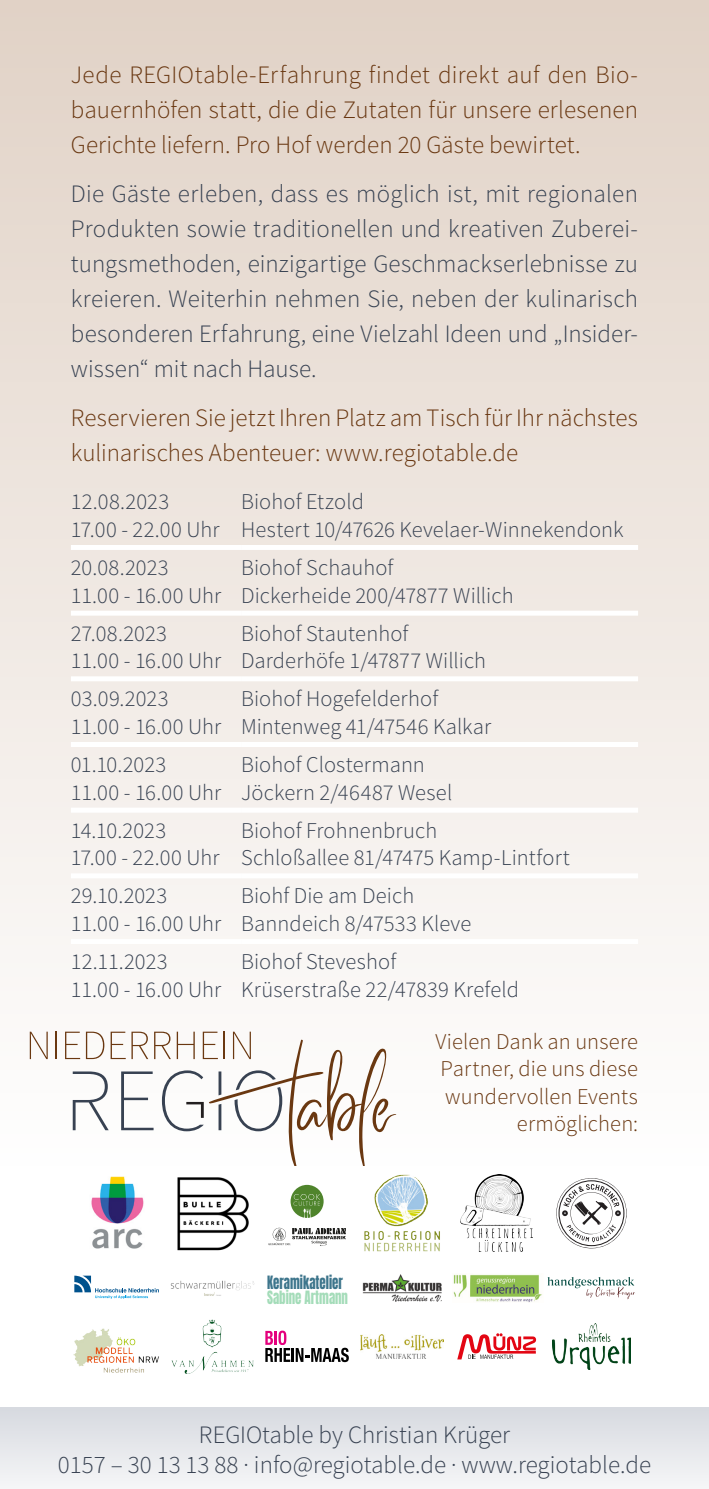
<style>
.page{position:relative;width:709px;height:1489px;background:#fff}
.page>*{position:absolute;margin:0;border:0;box-sizing:border-box;transform-origin:0 0}
.t1{font:300 25px/35px "Source Sans Pro";color:#384252;text-align:justify}
.t2{font:300 25px/35px "Source Sans Pro";color:#693711;text-align:justify}
.Tabelle{font:300 22.5px/27.5px "Source Sans Pro";letter-spacing:.005em;color:#384252}
.t3{font:300 22.5px/27.5px "Source Sans Pro";letter-spacing:.005em;color:#693711;text-align:right}
.t4{font:15.25px/14.8px "Anton";color:#3d758c;scale:.84 1}
.s1{color:#a4dcb9}
</style>
<div class="page">
<div style="left:0;top:0;width:709px;height:1165px;background:linear-gradient(to bottom,#e1d2c6,#fefefe)"></div>
<div style="left:0;top:1406px;width:709px;height:82px;background:linear-gradient(to bottom,#d6d9df,#f5f6f7)"></div>
<svg style="left:30px;top:1031px;width:18px;height:28px"></svg>
<svg style="left:56px;top:1031px;width:1px;height:28px"></svg>
<svg style="left:65px;top:1031px;width:331px;height:134px"></svg>
<div style="left:71px;top:545px;width:170px;height:5px;background:#fff"></div>
<div style="left:241px;top:545px;width:397px;height:5px;background:#fff"></div>
<div style="left:71px;top:610px;width:170px;height:5px;background:#fff"></div>
<div style="left:241px;top:610px;width:397px;height:5px;background:#fff"></div>
<div style="left:71px;top:676px;width:170px;height:5px;background:#fff"></div>
<div style="left:241px;top:676px;width:397px;height:5px;background:#fff"></div>
<div style="left:71px;top:742px;width:170px;height:5px;background:#fff"></div>
<div style="left:241px;top:742px;width:397px;height:5px;background:#fff"></div>
<div style="left:71px;top:807px;width:170px;height:5px;background:#fff"></div>
<div style="left:241px;top:807px;width:397px;height:5px;background:#fff"></div>
<div style="left:71px;top:873px;width:170px;height:5px;background:#fff"></div>
<div style="left:241px;top:873px;width:397px;height:5px;background:#fff"></div>
<div style="left:71px;top:938px;width:170px;height:5px;background:#fff"></div>
<div style="left:241px;top:938px;width:397px;height:5px;background:#fff"></div>
<img style="left:91px;top:1176px;width:53px;height:73px">
<img style="left:461px;top:1174px;width:71px;height:77px">
<img style="left:364px;top:1174px;width:74px;height:77px">
<img style="left:438px;top:1231px;width:2px;height:21px">
<img style="left:177px;top:1177px;width:72px;height:74px">
<svg style="left:290px;top:1184px;width:33px;height:33px"></svg>
<svg style="left:268px;top:1227px;width:78px;height:18px"></svg>
<svg style="left:556px;top:1178px;width:70px;height:70px"></svg>
<img style="left:176px;top:1280px;width:79px;height:16px">
<img style="left:170px;top:1283px;width:6px;height:6px">
<svg style="left:547px;top:1277px;width:88px;height:21px"></svg>
<svg style="left:74px;top:1275px;width:85px;height:23px"></svg>
<img style="left:362px;top:1274px;width:80px;height:28px">
<img style="left:171px;top:1319px;width:82px;height:53px">
<img style="left:453px;top:1274px;width:89px;height:28px">
<img style="left:73px;top:1328px;width:86px;height:45px">
<img style="left:360px;top:1334px;width:83px;height:23px">
<svg style="left:457px;top:1333px;width:79px;height:26px"></svg>
<svg style="left:265px;top:1330px;width:25px;height:31px"></svg>
<hr style="left:291px;top:1347px;width:3px;height:14px;background:#000">
<svg style="left:296px;top:1347px;width:53px;height:14px"></svg>
<img style="left:552px;top:1323px;width:78px;height:45px">
<p class="t2" style="left:71px;top:57px;width:568px">Jede REGIOtable-Erfahrung findet direkt auf den Bio&shy;bauernhöfen statt, die die Zutaten für unsere erlesenen Gerichte liefern. Pro Hof werden 20 Gäste bewirtet.</p>
<p class="t1" style="left:71px;top:176px;width:568px">Die Gäste erleben, dass es möglich ist, mit regionalen Produkten sowie traditionellen und kreativen Zuberei&shy;tungsmethoden, einzigartige Geschmackserlebnisse zu kreieren. Weiterhin nehmen Sie, neben der kulinarisch besonderen Erfahrung, eine Vielzahl Ideen und „Insider&shy;wissen“ mit nach Hause.</p>
<p class="t2" style="left:71px;top:400px;width:568px">Reservieren Sie jetzt Ihren Platz am Tisch für Ihr nächstes kulinarisches Abenteuer: www.regiotable.de</p>
<p class="Tabelle" style="left:71px;top:488px;width:150px">12.08.2023<br>17.00 - 22.00 Uhr</p>
<p class="Tabelle" style="left:241px;top:488px;width:384px">Biohof Etzold<br>Hestert 10/47626 Kevelaer-Winnekendonk</p>
<p class="Tabelle" style="left:71px;top:554px;width:152px">20.08.2023<br>11.00 - 16.00 Uhr</p>
<p class="Tabelle" style="left:241px;top:554px;width:274px">Biohof Schauhof<br>Dickerheide 200/47877 Willich</p>
<p class="Tabelle" style="left:71px;top:619px;width:152px">27.08.2023<br>11.00 - 16.00 Uhr</p>
<p class="Tabelle" style="left:241px;top:619px;width:247px">Biohof Stautenhof<br>Darderhöfe 1/47877 Willich</p>
<p class="Tabelle" style="left:71px;top:685px;width:152px">03.09.2023<br>11.00 - 16.00 Uhr</p>
<p class="Tabelle" style="left:241px;top:685px;width:252px">Biohof Hogefelderhof<br>Mintenweg 41/47546 Kalkar</p>
<p class="Tabelle" style="left:71px;top:751px;width:152px">01.10.2023<br>11.00 - 16.00 Uhr</p>
<p class="Tabelle" style="left:241px;top:751px;width:213px">Biohof Clostermann<br>Jöckern 2/46487 Wesel</p>
<p class="Tabelle" style="left:71px;top:816px;width:150px">14.10.2023<br>17.00 - 22.00 Uhr</p>
<p class="Tabelle" style="left:241px;top:816px;width:330px">Biohof Frohnenbruch<br>Schloßallee 81/47475 Kamp-Lintfort</p>
<p class="Tabelle" style="left:71px;top:882px;width:152px">29.10.2023<br>11.00 - 16.00 Uhr</p>
<p class="Tabelle" style="left:241px;top:882px;width:232px">Biohf Die am Deich<br>Banndeich 8/47533 Kleve</p>
<p class="Tabelle" style="left:71px;top:947px;width:152px">12.11.2023<br>11.00 - 16.00 Uhr</p>
<p class="Tabelle" style="left:241px;top:947px;width:279px">Biohof Steveshof<br>Krüserstraße 22/47839 Krefeld</p>
<p class="t4" style="left:267px;top:1276px;width:98px">Keramikatelier<br><span class="s1">Sabine Artmann</span></p>
<p class="t3" style="left:435px;top:1027px;width:204px">Vielen Dank an unsere<br>Partner, die uns diese wundervollen Events ermöglichen:</p>
<p class="t1" style="left:199px;top:1416px;width:313px">REGIOtable by Christian Krüger</p>
<p class="t1" style="left:58px;top:1446px;width:594px">0157 – 30 13 13 88 · info@regiotable.de · www.regiotable.de</p>
</div>
